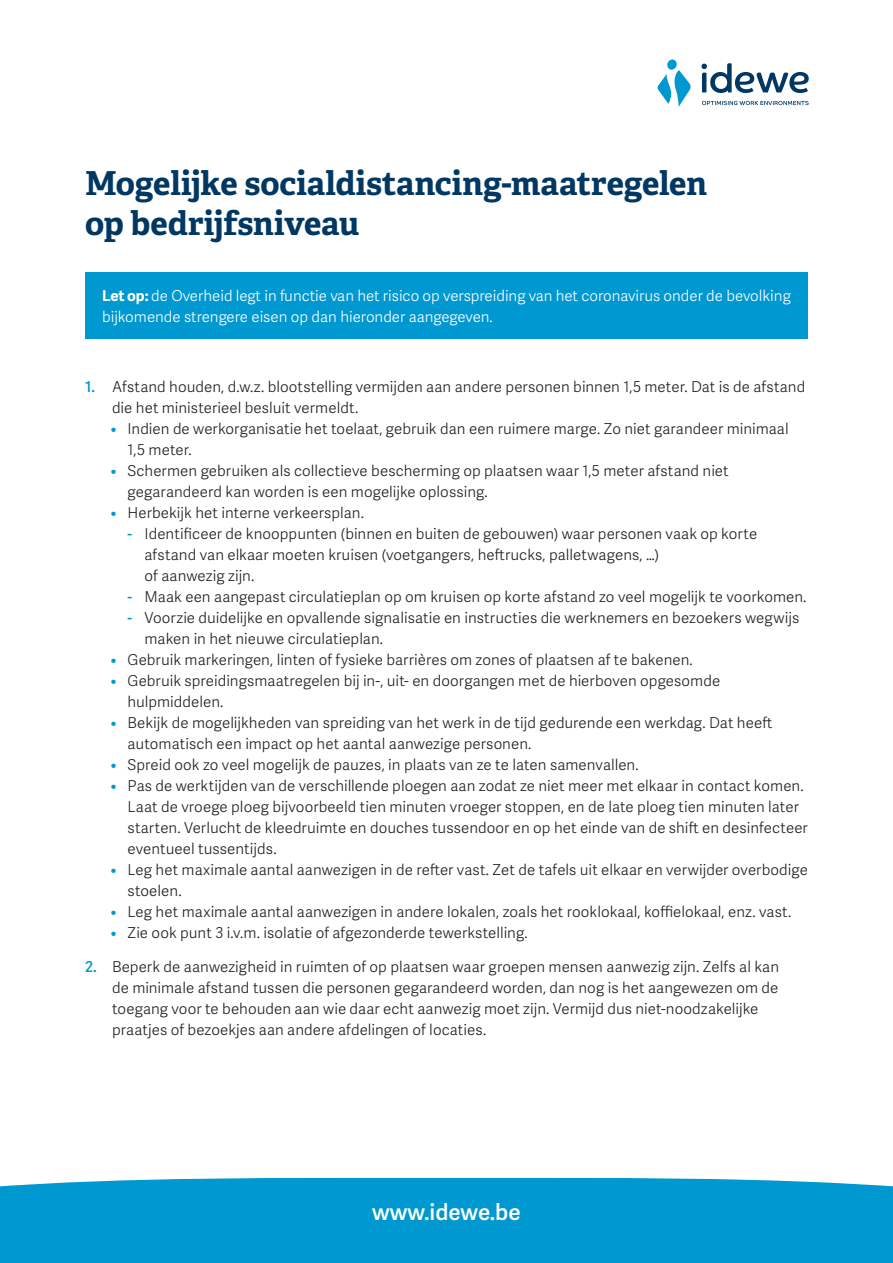
<style>
.page{position:relative;width:893px;height:1263px;background:#fff}
.page>*{position:absolute;margin:0;border:0;box-sizing:border-box;transform-origin:0 0}
.t1{font:700 33px/39.6px "Adelle";letter-spacing:-.005em;color:#003863}
.t2{font:600 22.5px "Adelle Sans";color:#fff}
.t3{font:300 15px/21px "Adelle Sans";letter-spacing:.005em;color:#231f20}
.t4{font:300 15px/21px "Adelle Sans";color:#fff}
.s1{font-weight:700}
.s2{font-weight:600;color:#0098d1}
</style>
<div class="page">
<div style="left:0;top:1177px;width:893px;height:86px;background:#0098d1"></div>
<svg style="left:657px;top:59px;width:34px;height:48px"></svg>
<svg style="left:701px;top:63px;width:108px;height:30px"></svg>
<svg style="left:702px;top:101px;width:107px;height:4px"></svg>
<div style="left:85px;top:272px;width:723px;height:67px;background:#0098d1"></div>
<h1 class="t1" style="left:85px;top:164px;width:623px">Mogelijke socialdistancing-maatregelen op bedrijfsniveau</h1>
<p class="t4" style="left:102px;top:284px;width:690px"><span class="s1">Let op:</span> de Overheid legt in functie van het risico op verspreiding van het coronavirus onder de bevolking bijkomende strengere eisen op dan hieronder aangegeven.</p>
<p class="t3" style="left:112px;top:376px;width:695px;text-indent:-27px"><span class="s2">1.</span> Afstand houden, d.w.z. blootstelling vermijden aan andere personen binnen 1,5 meter. Dat is de afstand die het ministerieel besluit vermeldt.</p>
<p class="t3" style="left:128px;top:418px;width:663px;text-indent:-17px"><span class="s2">•</span> Indien de werkorganisatie het toelaat, gebruik dan een ruimere marge. Zo niet garandeer minimaal<br>1,5 meter.</p>
<p class="t3" style="left:128px;top:460px;width:603px;text-indent:-17px"><span class="s2">•</span> Schermen gebruiken als collectieve bescherming op plaatsen waar 1,5 meter afstand niet gegarandeerd kan worden is een mogelijke oplossing.</p>
<p class="t3" style="left:111px;top:502px;width:255px"><span class="s2">•</span> Herbekijk het interne verkeersplan.</p>
<p class="t3" style="left:145px;top:523px;width:614px;text-indent:-17px"><span class="s2">-</span> Identificeer de knooppunten (binnen en buiten de gebouwen) waar personen vaak op korte afstand van elkaar moeten kruisen (voetgangers, heftrucks, palletwagens, …)<br>of aanwezig zijn.</p>
<p class="t3" style="left:128px;top:586px;width:680px"><span class="s2">-</span> Maak een aangepast circulatieplan op om kruisen op korte afstand zo veel mogelijk te voorkomen.</p>
<p class="t3" style="left:145px;top:607px;width:656px;text-indent:-17px"><span class="s2">-</span> Voorzie duidelijke en opvallende signalisatie en instructies die werknemers en bezoekers wegwijs maken in het nieuwe circulatieplan.</p>
<p class="t3" style="left:111px;top:649px;width:584px"><span class="s2">•</span> Gebruik markeringen, linten of fysieke barrières om zones of plaatsen af te bakenen.</p>
<p class="t3" style="left:128px;top:670px;width:594px;text-indent:-17px"><span class="s2">•</span> Gebruik spreidingsmaatregelen bij in-, uit- en doorgangen met de hierboven opgesomde hulpmiddelen.</p>
<p class="t3" style="left:128px;top:712px;width:646px;text-indent:-17px"><span class="s2">•</span> Bekijk de mogelijkheden van spreiding van het werk in de tijd gedurende een werkdag. Dat heeft automatisch een impact op het aantal aanwezige personen.</p>
<p class="t3" style="left:111px;top:754px;width:530px"><span class="s2">•</span> Spreid ook zo veel mogelijk de pauzes, in plaats van ze te laten samenvallen.</p>
<p class="t3" style="left:128px;top:775px;width:682px;text-indent:-17px"><span class="s2">•</span> Pas de werktijden van de verschillende ploegen aan zodat ze niet meer met elkaar in contact komen.<br>Laat de vroege ploeg bijvoorbeeld tien minuten vroeger stoppen, en de late ploeg tien minuten later starten. Verlucht de kleedruimte en douches tussendoor en op het einde van de shift en desinfecteer eventueel tussentijds.</p>
<p class="t3" style="left:128px;top:859px;width:682px;text-indent:-17px"><span class="s2">•</span> Leg het maximale aantal aanwezigen in de refter vast. Zet de tafels uit elkaar en verwijder overbodige stoelen.</p>
<p class="t3" style="left:111px;top:901px;width:682px"><span class="s2">•</span> Leg het maximale aantal aanwezigen in andere lokalen, zoals het rooklokaal, koffielokaal, enz. vast.</p>
<p class="t3" style="left:111px;top:922px;width:419px"><span class="s2">•</span> Zie ook punt 3 i.v.m. isolatie of afgezonderde tewerkstelling.</p>
<p class="t3" style="left:112px;top:956px;width:668px;text-indent:-27px"><span class="s2">2.</span> Beperk de aanwezigheid in ruimten of op plaatsen waar groepen mensen aanwezig zijn. Zelfs al kan de minimale afstand tussen die personen gegarandeerd worden, dan nog is het aangewezen om de toegang voor te behouden aan wie daar echt aanwezig moet zijn. Vermijd dus niet-noodzakelijke praatjes of bezoekjes aan andere afdelingen of locaties.</p>
<h2 class="t2" style="left:372px;top:1199px;width:150px">www.idewe.be</h2>
</div>
